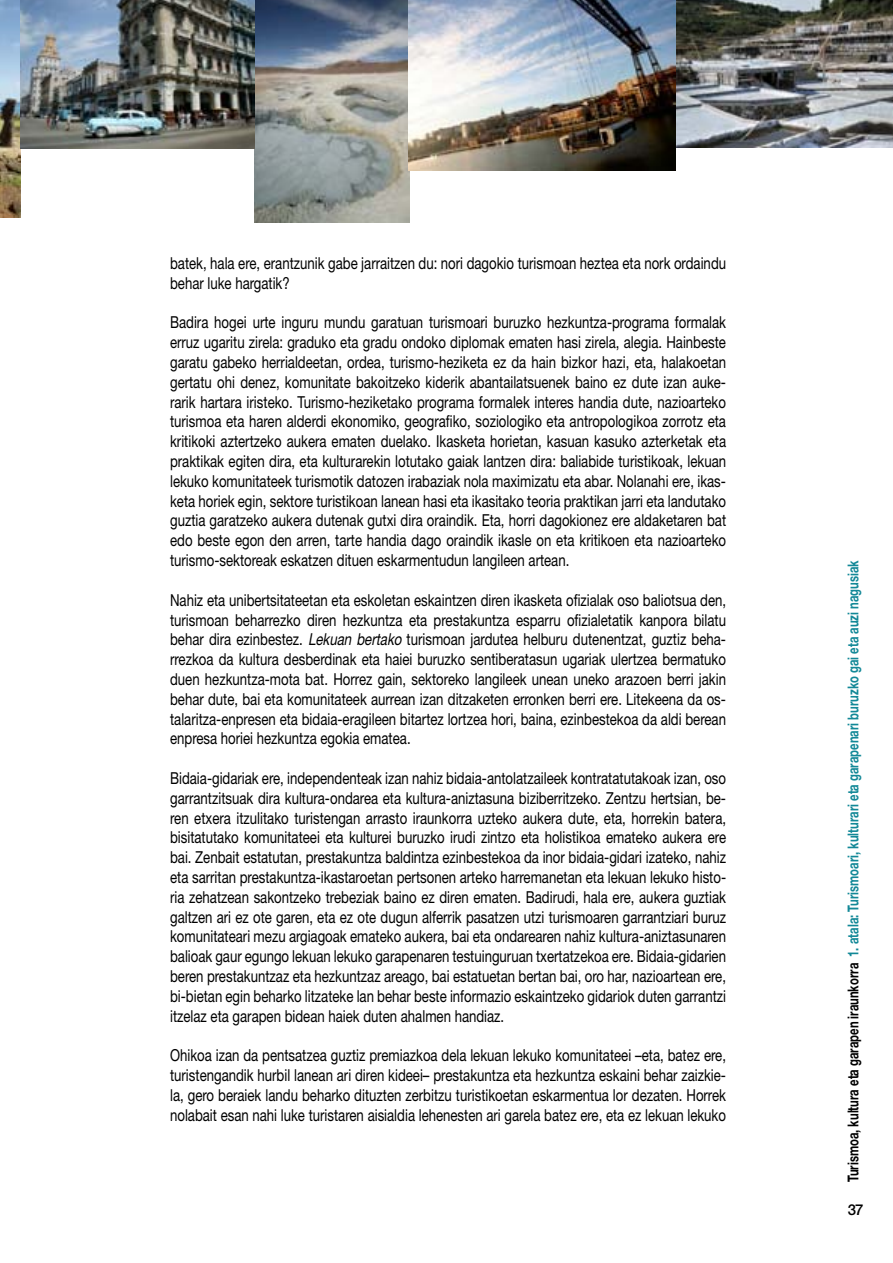
<style>
.page{position:relative;width:893px;height:1263px;background:#fff}
.page>*{position:absolute;margin:0;border:0;box-sizing:border-box;transform-origin:0 0}
.t1{font:16.5px/19.8px "Helvetica Neue LT Std";color:#000;text-align:justify;scale:.8 1}
.t2{font:700 15px "Helvetica Neue LT Std";color:#128897;scale:.75 1}
.t3{font:500 15px "Helvetica Neue LT Std";color:#000}
.s1{font-style:italic}
.s2{color:#000}
</style>
<div class="page">
<img style="left:254px;top:0;width:155px;height:222px">
<img style="left:0;top:0;width:21px;height:217px">
<img style="left:21px;top:0;width:233px;height:148px">
<img style="left:676px;top:0;width:217px;height:148px">
<img style="left:409px;top:0;width:267px;height:170px">
<p class="t1" style="left:170px;top:253px;width:697px">batek, hala ere, erantzunik gabe jarraitzen du: nori dagokio turismoan heztea eta nork ordaindu behar luke hargatik?</p>
<p class="t1" style="left:170px;top:312px;width:697px">Badira hogei urte inguru mundu garatuan turismoari buruzko hezkuntza-programa formalak erruz ugaritu zirela: graduko eta gradu ondoko diplomak ematen hasi zirela, alegia. Hainbeste garatu gabeko herrialdeetan, ordea, turismo-heziketa ez da hain bizkor hazi, eta, halakoetan gertatu ohi denez, komunitate bakoitzeko kiderik abantailatsuenek baino ez dute izan auke&shy;rarik hartara iristeko. Turismo-heziketako programa formalek interes handia dute, nazioarteko turismoa eta haren alderdi ekonomiko, geografiko, soziologiko eta antropologikoa zorrotz eta kritikoki aztertzeko aukera ematen duelako. Ikasketa horietan, kasuan kasuko azterketak eta praktikak egiten dira, eta kulturarekin lotutako gaiak lantzen dira: baliabide turistikoak, lekuan lekuko komunitateek turismotik datozen irabaziak nola maximizatu eta abar. Nolanahi ere, ikas&shy;keta horiek egin, sektore turistikoan lanean hasi eta ikasitako teoria praktikan jarri eta landutako guztia garatzeko aukera dutenak gutxi dira oraindik. Eta, horri dagokionez ere aldaketaren bat edo beste egon den arren, tarte handia dago oraindik ikasle on eta kritikoen eta nazioarteko turismo-sektoreak eskatzen dituen eskarmentudun langileen artean.</p>
<p class="t1" style="left:170px;top:590px;width:697px">Nahiz eta unibertsitateetan eta eskoletan eskaintzen diren ikasketa ofizialak oso baliotsua den, turismoan beharrezko diren hezkuntza eta prestakuntza esparru ofizialetatik kanpora bilatu behar dira ezinbestez. <span class="s1">Lekuan bertako</span> turismoan jardutea helburu dutenentzat, guztiz beha&shy;rrezkoa da kultura desberdinak eta haiei buruzko sentiberatasun ugariak ulertzea bermatuko duen hezkuntza-mota bat. Horrez gain, sektoreko langileek unean uneko arazoen berri jakin behar dute, bai eta komunitateek aurrean izan ditzaketen erronken berri ere. Litekeena da os&shy;talaritza-enpresen eta bidaia-eragileen bitartez lortzea hori, baina, ezinbestekoa da aldi berean enpresa horiei hezkuntza egokia ematea.</p>
<p class="t1" style="left:170px;top:768px;width:697px">Bidaia-gidariak ere, independenteak izan nahiz bidaia-antolatzaileek kontratatutakoak izan, oso garrantzitsuak dira kultura-ondarea eta kultura-aniztasuna biziberritzeko. Zentzu hertsian, be&shy;ren etxera itzulitako turistengan arrasto iraunkorra uzteko aukera dute, eta, horrekin batera, bisitatutako komunitateei eta kulturei buruzko irudi zintzo eta holistikoa emateko aukera ere bai. Zenbait estatutan, prestakuntza baldintza ezinbestekoa da inor bidaia-gidari izateko, nahiz eta sarritan prestakuntza-ikastaroetan pertsonen arteko harremanetan eta lekuan lekuko histo&shy;ria zehatzean sakontzeko trebeziak baino ez diren ematen. Badirudi, hala ere, aukera guztiak galtzen ari ez ote garen, eta ez ote dugun alferrik pasatzen utzi turismoaren garrantziari buruz komunitateari mezu argiagoak emateko aukera, bai eta ondarearen nahiz kultura-aniztasunaren balioak gaur egungo lekuan lekuko garapenaren testuinguruan txertatzekoa ere. Bidaia-gidarien beren prestakuntzaz eta hezkuntzaz areago, bai estatuetan bertan bai, oro har, nazioartean ere, bi-bietan egin beharko litzateke lan behar beste informazio eskaintzeko gidariok duten garrantzi itzelaz eta garapen bidean haiek duten ahalmen handiaz.</p>
<p class="t1" style="left:170px;top:1045px;width:696px">Ohikoa izan da pentsatzea guztiz premiazkoa dela lekuan lekuko komunitateei –eta, batez ere, turistengandik hurbil lanean ari diren kideei– prestakuntza eta hezkuntza eskaini behar zaizkie&shy;la, gero beraiek landu beharko dituzten zerbitzu turistikoetan eskarmentua lor dezaten. Horrek nolabait esan nahi luke turistaren aisialdia lehenesten ari garela batez ere, eta ez lekuan lekuko</p>
<p class="t2" style="left:844px;top:1182px;width:831px;rotate:-90deg"><span class="s2">Turismoa, kultura eta garapen iraunkorra</span> 1. atala: Turismoari, kulturari eta garapenari buruzko gai eta auzi nagusiak</p>
<p class="t3" style="left:848px;top:1200px;width:17px">37</p>
</div>
